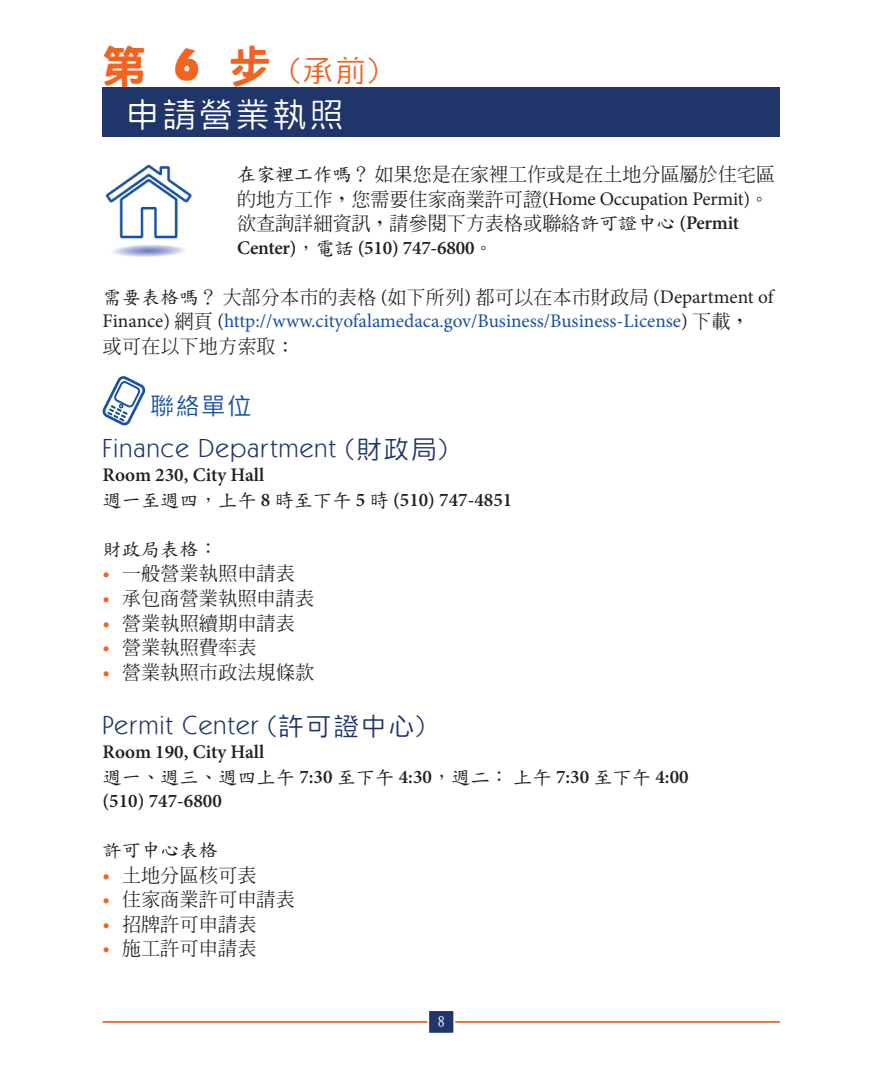
<style>
.page{position:relative;width:881px;height:1070px;background:#fff}
.page>*{position:absolute;margin:0;border:0;box-sizing:border-box;transform-origin:0 0}
.t1{font:800 45.5px "Han Wang Hei";color:#f26322}
.t2{font:300 35px "Han Wang Hei";letter-spacing:.05em;color:#fff}
.t3{font:26.25px "Kabel IT Cby BT";letter-spacing:.05em;color:#20366a}
.t4{font:300 24.5px "Han Wang Hei";color:#1a51a3}
.t5{font:500 19.25px "Han Wang Ming";color:#231f20}
.t6{font:600 19.25px/24.5px "Minion Pro";color:#231f20}
.t7{font:19.25px "Minion Pro";color:#1a51a3}
.t8{font:19.25px "DF Kai Shu SB Estd BF";color:#231f20}
.t9{font:19.25px "Minion Pro";letter-spacing:-.01em;color:#231f20}
.t10{font:14px "DF Kai Shu SB Estd BF";color:#fff}
.s1{font-family:"Kabel IT Cby BT";font-weight:900}
.s2{font-family:"Kabel IT Cby BT";font-weight:400;font-size:31.5px}
.s3{font-weight:300;font-size:31.5px}
.s4{font-family:"DF Kai Shu SB Estd BF";font-weight:400}
.s5{font-family:"Han Wang Ming";font-weight:500}
.s6{font-family:"Minion Pro";font-weight:600}
.s7{font-family:"Minion Pro";font-weight:400}
.s8{color:#231f20}
.s9{font-family:"Han Wang Ming";font-weight:500;color:#231f20}
.s10{font-family:"Han Wang Hei";font-weight:300}
.s11{font-family:"Minion Pro";font-weight:400;color:#f26322}
</style>
<div class="page">
<hr style="left:103px;top:1021px;width:677px;height:1px;background:#f26322">
<div style="left:428px;top:1010px;width:26px;height:23px;background:#20366a"></div>
<div style="left:427px;top:1009px;width:28px;height:25px;border:2px solid #fff"></div>
<svg style="left:102px;top:376px;width:44px;height:49px"></svg>
<img style="left:105px;top:164px;width:87px;height:93px">
<div style="left:102px;top:88px;width:678px;height:49px;background:#20366a"></div>
<h1 class="t1" style="left:101px;top:44px;width:279px">第 <span class="s1">6</span> 步 <span class="s2">(</span><span class="s3">承前</span><span class="s2">)</span></h1>
<h2 class="t2" style="left:125px;top:96px;width:220px">申請營業執照</h2>
<p class="t5" style="left:237px;top:165px;width:539px"><span class="s4">在家裡工作嗎？</span>如果您是在家裡工作或是在土地分區屬於住宅區</p>
<p class="t9" style="left:237px;top:191px;width:533px"><span class="s5">的地方工作，您需要住家商業許可證</span>(Home Occupation Permit)<span class="s5">。</span></p>
<p class="t5" style="left:237px;top:214px;width:504px">欲查詢詳細資訊，請參閱下方表格或聯絡<span class="s4">許可證中心</span> <span class="s6">(Permit</span></p>
<p class="t6" style="left:237px;top:237px;width:258px">Center)<span class="s4">，電話</span> (510) 747-6800<span class="s4">。</span></p>
<p class="t5" style="left:103px;top:287px;width:672px"><span class="s4">需要表格嗎？</span>大部分本市的表格 <span class="s7">(</span>如下所列<span class="s7">)</span> 都可以在本市財政局 <span class="s7">(Department of</span></p>
<p class="t7" style="left:103px;top:313px;width:649px"><span class="s8">Finance)</span> <span class="s9">網頁</span> <span class="s8">(</span>http://www.cityofalamedaca.gov/Business/Business-License<span class="s8">)</span> <span class="s9">下載，</span></p>
<p class="t5" style="left:103px;top:336px;width:194px">或可在以下地方索取：</p>
<p class="t4" style="left:150px;top:394px;width:103px">聯絡單位</p>
<h3 class="t3" style="left:103px;top:431px;width:346px">Finance Department (<span class="s10">財政局</span>)</h3>
<p class="t6" style="left:103px;top:464px;width:411px">Room 230, City Hall<br><span class="s4">週一至週四，上午</span> 8 <span class="s4">時至下午</span> 5 <span class="s4">時</span>(510) 747-4851</p>
<p class="t8" style="left:103px;top:539px;width:117px">財政局表格：</p>
<p class="t5" style="left:103px;top:564px;width:194px"><span class="s11">•</span> 一般營業執照申請表</p>
<p class="t5" style="left:103px;top:588px;width:213px"><span class="s11">•</span> 承包商營業執照申請表</p>
<p class="t5" style="left:103px;top:613px;width:194px"><span class="s11">•</span> 營業執照續期申請表</p>
<p class="t5" style="left:103px;top:637px;width:156px"><span class="s11">•</span> 營業執照費率表</p>
<p class="t5" style="left:103px;top:662px;width:213px"><span class="s11">•</span> 營業執照市政法規條款</p>
<h3 class="t3" style="left:103px;top:708px;width:323px">Permit Center (<span class="s10">許可證中心</span>)</h3>
<p class="t6" style="left:103px;top:741px;width:163px">Room 190, City Hall</p>
<p class="t8" style="left:103px;top:767px;width:588px">週一、週三、週四上午 <span class="s6">7:30</span> 至下午 <span class="s6">4:30</span>，週二：上午 <span class="s6">7:30</span> 至下午 <span class="s6">4:00</span></p>
<p class="t6" style="left:103px;top:790px;width:121px">(510) 747-6800</p>
<p class="t8" style="left:103px;top:840px;width:117px">許可中心表格</p>
<p class="t5" style="left:103px;top:865px;width:155px"><span class="s11">•</span> 土地分區核可表</p>
<p class="t5" style="left:103px;top:889px;width:194px"><span class="s11">•</span> 住家商業許可申請表</p>
<p class="t5" style="left:103px;top:914px;width:155px"><span class="s11">•</span> 招牌許可申請表</p>
<p class="t5" style="left:103px;top:938px;width:155px"><span class="s11">•</span> 施工許可申請表</p>
<p class="t10" style="left:438px;top:1014px;width:8px">8</p>
</div>
